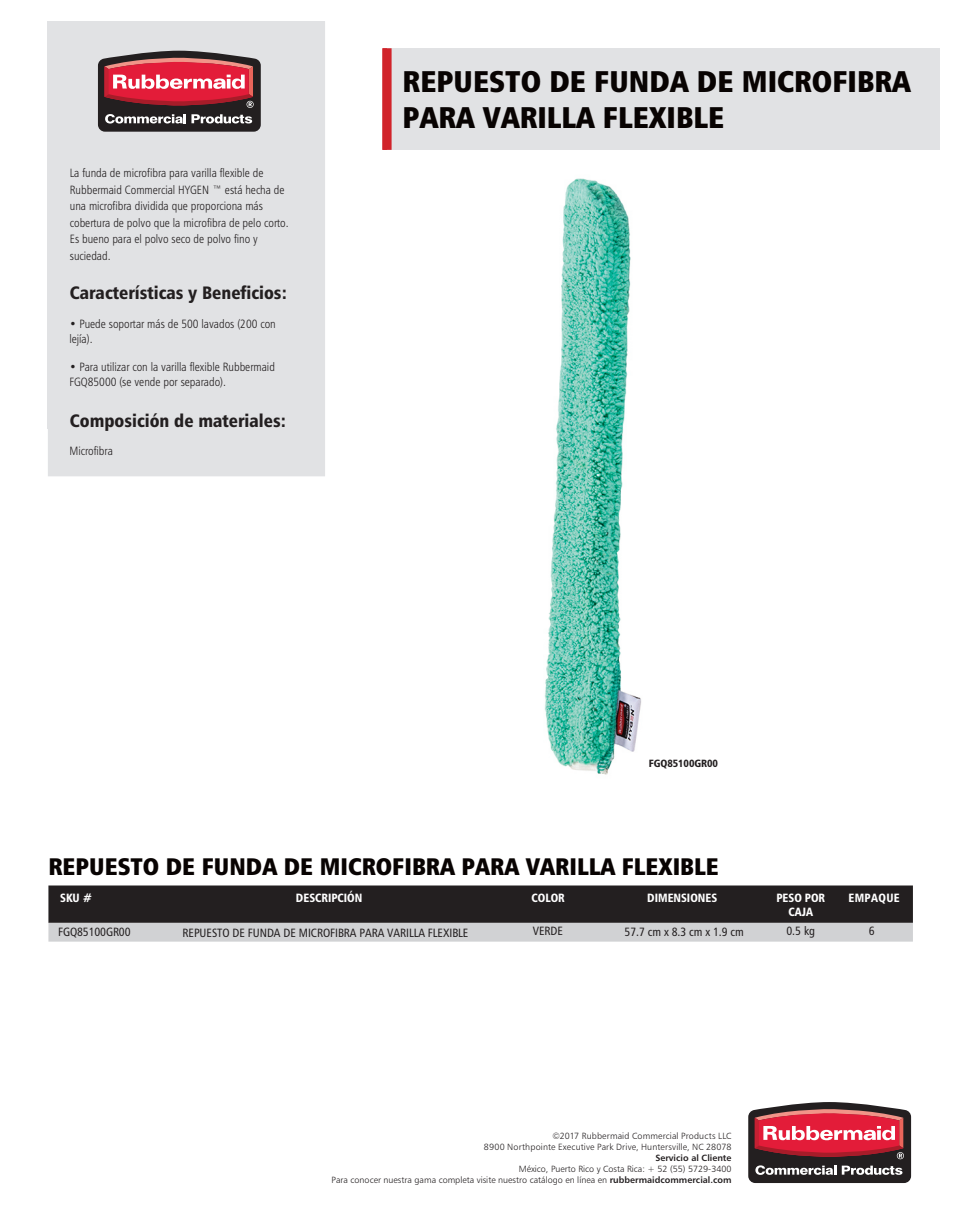
<style>
.page{position:relative;width:961px;height:1231px;background:#fff}
.page>*{position:absolute;margin:0;border:0;box-sizing:border-box;transform-origin:0 0}
.t1{font:30px/36px "Humanist 777 BT Extra Black Cond B";color:#080302}
.t2{font:24px "Humanist 777 BT Extra Black Cond B";color:#080302}
.t3{font:18px "Humanist 777 BT Black Condensed B";color:#231f20}
.t4{font:12px/16.5px "Humanist 777 BT Light Condensed B";color:#231f20}
.t5{font:12px "Humanist 777 BT Roman Condensed B";letter-spacing:-.005em;color:#231f20}
.t6{font:12px "Humanist 777 BT Black Condensed B";color:#fff;scale:.95 1}
.t7{font:12px "Humanist 777 BT Black Condensed B";letter-spacing:.03em;color:#fff;scale:.95 1}
.t8{font:10.5px "Humanist 777 BT Black Condensed B";letter-spacing:-.01em;color:#231f20}
.t9{font:9px/10.8px "Humanist 777 BT Light B";color:#231f20;text-align:right}
.t10{font:9px "Humanist 777 BT Bold B";color:#231f20}
.s1{font-family:"Humanist 777 BT Bold B"}
</style>
<div class="page">
<img style="left:544px;top:178px;width:97px;height:597px">
<div style="left:48px;top:21px;width:277px;height:455px;background:#e1e2e4"></div>
<div style="left:387px;top:48px;width:552px;height:102px;background:#e1e2e4"></div>
<div style="left:382px;top:48px;width:9px;height:102px;background:#d1232a"></div>
<svg style="left:48px;top:885px;width:864px;height:56px;background:#5e5c5d"></svg>
<svg style="left:98px;top:51px;width:163px;height:81px;background:#914750"></svg>
<svg style="left:748px;top:1102px;width:163px;height:81px;background:#924952"></svg>
<p class="t4" style="left:70px;top:165px;width:220px">La funda de microfibra para varilla flexible de Rubbermaid Commercial HYGEN ™ está hecha de una microfibra dividida que proporciona más cobertura de polvo que la microfibra de pelo corto.<br>Es bueno para el polvo seco de polvo fino y suciedad.</p>
<h3 class="t3" style="left:70px;top:281px;width:219px">Características y Beneficios:</h3>
<p class="t4" style="left:69px;top:317px;width:208px;line-height:14.4px">• Puede soportar más de 500 lavados (200 con lejía).</p>
<p class="t4" style="left:69px;top:360px;width:207px;line-height:14.4px">• Para utilizar con la varilla flexible Rubbermaid<br>FGQ85000 (se vende por separado).</p>
<h3 class="t3" style="left:70px;top:409px;width:218px">Composición de materiales:</h3>
<p class="t4" style="left:69px;top:442px;width:45px">Microfibra</p>
<h1 class="t1" style="left:402px;top:62px;width:510px">REPUESTO DE FUNDA DE MICROFIBRA<br>PARA VARILLA FLEXIBLE</h1>
<p class="t8" style="left:649px;top:756px;width:71px">FGQ85100GR00</p>
<h2 class="t2" style="left:48px;top:851px;width:672px">REPUESTO DE FUNDA DE MICROFIBRA PARA VARILLA FLEXIBLE</h2>
<p class="t6" style="left:60px;top:890px;width:35px">SKU #</p>
<p class="t6" style="left:296px;top:890px;width:71px">DESCRIPCIÓN</p>
<p class="t5" style="left:58px;top:924px;width:74px">FGQ85100GR00</p>
<p class="t5" style="left:183px;top:925px;width:287px">REPUESTO DE FUNDA DE MICROFIBRA PARA VARILLA FLEXIBLE</p>
<p class="t6" style="left:531px;top:890px;width:36px">COLOR</p>
<p class="t5" style="left:532px;top:923px;width:32px">VERDE</p>
<p class="t6" style="left:647px;top:890px;width:75px">DIMENSIONES</p>
<p class="t5" style="left:624px;top:924px;width:121px">57.7 cm x 8.3 cm x 1.9 cm</p>
<p class="t5" style="left:868px;top:923px;width:7px">6</p>
<p class="t6" style="left:776px;top:890px;width:53px">PESO POR</p>
<p class="t7" style="left:848px;top:890px;width:56px">EMPAQUE</p>
<p class="t6" style="left:788px;top:904px;width:27px">CAJA</p>
<p class="t5" style="left:786px;top:923px;width:30px">0.5 kg</p>
<p class="t9" style="left:484px;top:1130px;width:249px">©2017 Rubbermaid Commercial Products LLC<br>8900 Northpointe Executive Park Drive, Huntersville, NC 28078</p>
<p class="t10" style="left:655px;top:1152px;width:78px">Servicio al Cliente</p>
<p class="t9" style="left:331px;top:1163px;width:401px">México, Puerto Rico y Costa Rica: + 52 (55) 5729-3400<br>Para conocer nuestra gama completa visite nuestro catálogo en línea en <span class="s1">rubbermaidcommercial.com</span></p>
</div>
